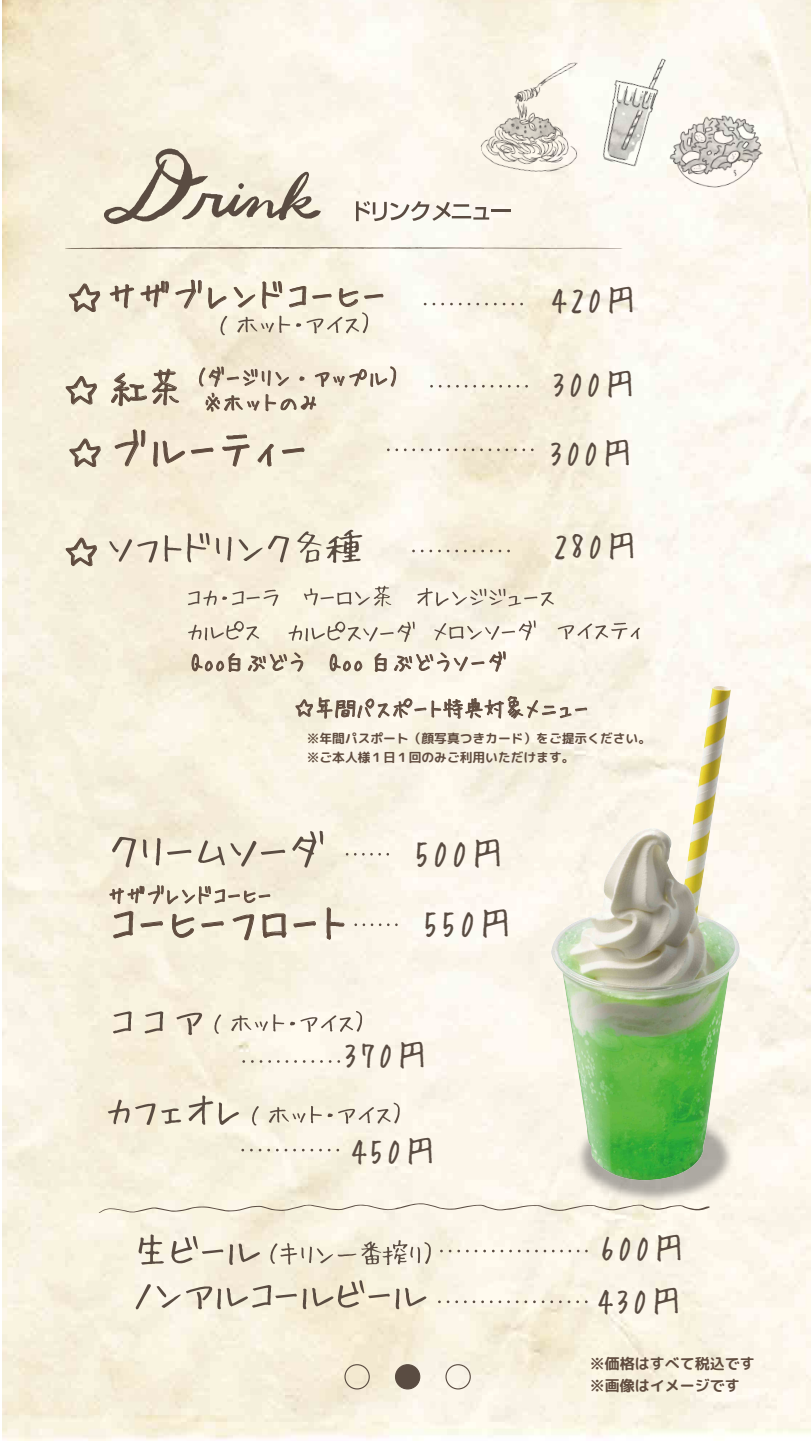
<style>
.page{position:relative;width:811px;height:1441px;background:#fff}
.page>*{position:absolute;margin:0;border:0;box-sizing:border-box;transform-origin:0 0}
.t1{font:43.5px "Hui Font P";color:#604c3f;scale:.91 1}
.t2{font:37.5px "Hui Font P";color:#5a4c42}
.t3{font:37.5px/62.5px "Hui Font P";color:#604c3f}
.t4{font:35.25px/68.1px "Hui Font P";color:#5a4c42}
.t5{font:33.75px "Hui Font P";color:#604c3f}
.t6{font:22.5px "Hui Font P";color:#604c3f;scale:.91 1}
.t7{font:22.5px "Hui Font P";color:#604c3f}
.t8{font:21.75px "Hui Font P";color:#604c3f;scale:.91 1}
.t9{font:15px/22.5px "rounded mplus 1 c bold";color:#604c3f}
.t10{font:12.75px/18.8px "rounded mplus 1 c bold";color:#604c3f}
</style>
<div class="page">
<img style="left:2px;top:0;width:809px;height:1441px">
<img style="left:468px;top:62px;width:129px;height:122px">
<img style="left:667px;top:111px;width:99px;height:82px">
<img style="left:590px;top:47px;width:81px;height:122px">
<svg style="left:65px;top:247px;width:282px;height:3px"></svg>
<svg style="left:271px;top:247px;width:352px;height:2px"></svg>
<svg style="left:356px;top:201px;width:133px;height:20px"></svg>
<hr style="left:491px;top:210px;width:20px;height:2px;background:#5a4c42">
<svg style="left:104px;top:149px;width:217px;height:75px"></svg>
<svg style="left:220px;top:316px;width:7px;height:19px"></svg>
<svg style="left:424px;top:303px;width:20px;height:2px"></svg>
<svg style="left:450px;top:303px;width:20px;height:2px"></svg>
<svg style="left:476px;top:303px;width:21px;height:2px"></svg>
<svg style="left:503px;top:303px;width:20px;height:2px"></svg>
<svg style="left:188px;top:590px;width:90px;height:16px"></svg>
<svg style="left:304px;top:586px;width:87px;height:20px"></svg>
<svg style="left:417px;top:588px;width:137px;height:18px"></svg>
<svg style="left:188px;top:621px;width:71px;height:19px"></svg>
<svg style="left:434px;top:620px;width:101px;height:20px"></svg>
<svg style="left:558px;top:623px;width:82px;height:16px"></svg>
<svg style="left:109px;top:539px;width:48px;height:23px"></svg>
<svg style="left:164px;top:535px;width:17px;height:27px"></svg>
<svg style="left:187px;top:533px;width:22px;height:29px"></svg>
<svg style="left:216px;top:537px;width:16px;height:24px"></svg>
<svg style="left:238px;top:539px;width:24px;height:22px"></svg>
<svg style="left:268px;top:536px;width:21px;height:27px"></svg>
<svg style="left:297px;top:530px;width:65px;height:33px"></svg>
<svg style="left:387px;top:448px;width:19px;height:3px"></svg>
<svg style="left:412px;top:448px;width:20px;height:3px"></svg>
<svg style="left:438px;top:448px;width:19px;height:3px"></svg>
<svg style="left:463px;top:448px;width:45px;height:3px"></svg>
<svg style="left:514px;top:448px;width:19px;height:3px"></svg>
<img style="left:556px;top:1204px;width:197px;height:18px">
<img style="left:504px;top:672px;width:288px;height:532px">
<svg style="left:430px;top:385px;width:20px;height:3px"></svg>
<svg style="left:456px;top:385px;width:20px;height:3px"></svg>
<svg style="left:482px;top:385px;width:20px;height:3px"></svg>
<svg style="left:508px;top:385px;width:20px;height:3px"></svg>
<svg style="left:412px;top:550px;width:20px;height:2px"></svg>
<svg style="left:438px;top:550px;width:20px;height:2px"></svg>
<svg style="left:464px;top:550px;width:20px;height:2px"></svg>
<svg style="left:490px;top:550px;width:20px;height:2px"></svg>
<svg style="left:270px;top:1240px;width:161px;height:25px"></svg>
<svg style="left:139px;top:1234px;width:25px;height:30px"></svg>
<svg style="left:171px;top:1236px;width:52px;height:27px"></svg>
<svg style="left:229px;top:1243px;width:31px;height:22px"></svg>
<svg style="left:440px;top:1250px;width:20px;height:2px"></svg>
<svg style="left:466px;top:1250px;width:20px;height:2px"></svg>
<svg style="left:492px;top:1250px;width:20px;height:2px"></svg>
<svg style="left:518px;top:1250px;width:70px;height:2px"></svg>
<svg style="left:136px;top:1284px;width:15px;height:25px"></svg>
<svg style="left:157px;top:1285px;width:140px;height:24px"></svg>
<svg style="left:303px;top:1280px;width:87px;height:29px"></svg>
<svg style="left:396px;top:1288px;width:30px;height:21px"></svg>
<svg style="left:438px;top:1300px;width:20px;height:3px"></svg>
<svg style="left:464px;top:1300px;width:20px;height:3px"></svg>
<svg style="left:490px;top:1300px;width:20px;height:3px"></svg>
<svg style="left:516px;top:1300px;width:20px;height:3px"></svg>
<svg style="left:542px;top:1300px;width:45px;height:3px"></svg>
<svg style="left:99px;top:1203px;width:611px;height:10px"></svg>
<svg style="left:295px;top:696px;width:292px;height:23px"></svg>
<svg style="left:199px;top:366px;width:90px;height:21px"></svg>
<svg style="left:299px;top:376px;width:6px;height:5px"></svg>
<svg style="left:315px;top:366px;width:81px;height:21px"></svg>
<svg style="left:192px;top:653px;width:49px;height:19px"></svg>
<svg style="left:248px;top:652px;width:55px;height:20px"></svg>
<svg style="left:330px;top:654px;width:32px;height:17px"></svg>
<svg style="left:375px;top:653px;width:12px;height:19px"></svg>
<svg style="left:394px;top:651px;width:112px;height:21px"></svg>
<svg style="left:206px;top:393px;width:110px;height:19px"></svg>
<svg style="left:111px;top:369px;width:68px;height:37px"></svg>
<svg style="left:115px;top:430px;width:30px;height:36px"></svg>
<svg style="left:154px;top:441px;width:31px;height:25px"></svg>
<svg style="left:191px;top:448px;width:22px;height:5px"></svg>
<svg style="left:223px;top:435px;width:26px;height:31px"></svg>
<svg style="left:258px;top:444px;width:15px;height:22px"></svg>
<svg style="left:282px;top:448px;width:22px;height:5px"></svg>
<svg style="left:66px;top:376px;width:31px;height:29px"></svg>
<svg style="left:69px;top:438px;width:32px;height:29px"></svg>
<svg style="left:66px;top:537px;width:31px;height:30px"></svg>
<svg style="left:69px;top:283px;width:31px;height:29px"></svg>
<svg style="left:113px;top:1011px;width:19px;height:22px"></svg>
<svg style="left:145px;top:1011px;width:18px;height:22px"></svg>
<svg style="left:176px;top:1013px;width:26px;height:22px"></svg>
<svg style="left:252px;top:1106px;width:7px;height:19px"></svg>
<svg style="left:269px;top:1107px;width:36px;height:16px"></svg>
<svg style="left:311px;top:1106px;width:11px;height:17px"></svg>
<svg style="left:328px;top:1103px;width:72px;height:21px"></svg>
<svg style="left:214px;top:1014px;width:7px;height:20px"></svg>
<svg style="left:231px;top:1014px;width:53px;height:17px"></svg>
<svg style="left:290px;top:1011px;width:72px;height:21px"></svg>
<svg style="left:108px;top:1099px;width:47px;height:26px"></svg>
<svg style="left:161px;top:1108px;width:20px;height:16px"></svg>
<svg style="left:188px;top:1095px;width:25px;height:30px"></svg>
<svg style="left:219px;top:1102px;width:20px;height:23px"></svg>
<svg style="left:241px;top:1149px;width:20px;height:2px"></svg>
<svg style="left:267px;top:1149px;width:20px;height:2px"></svg>
<svg style="left:293px;top:1149px;width:20px;height:2px"></svg>
<svg style="left:319px;top:1149px;width:20px;height:2px"></svg>
<svg style="left:112px;top:837px;width:24px;height:30px"></svg>
<svg style="left:143px;top:838px;width:18px;height:27px"></svg>
<svg style="left:167px;top:850px;width:24px;height:5px"></svg>
<svg style="left:198px;top:840px;width:87px;height:26px"></svg>
<svg style="left:292px;top:831px;width:31px;height:36px"></svg>
<svg style="left:346px;top:853px;width:43px;height:2px"></svg>
<svg style="left:354px;top:923px;width:19px;height:3px"></svg>
<svg style="left:379px;top:923px;width:19px;height:3px"></svg>
<svg style="left:113px;top:911px;width:20px;height:27px"></svg>
<svg style="left:140px;top:921px;width:23px;height:6px"></svg>
<svg style="left:172px;top:914px;width:22px;height:24px"></svg>
<svg style="left:201px;top:921px;width:23px;height:6px"></svg>
<svg style="left:233px;top:914px;width:21px;height:26px"></svg>
<svg style="left:262px;top:913px;width:25px;height:25px"></svg>
<svg style="left:293px;top:921px;width:23px;height:6px"></svg>
<svg style="left:326px;top:907px;width:18px;height:33px"></svg>
<svg style="left:242px;top:1060px;width:20px;height:3px"></svg>
<svg style="left:268px;top:1060px;width:20px;height:3px"></svg>
<svg style="left:294px;top:1060px;width:20px;height:3px"></svg>
<svg style="left:320px;top:1060px;width:20px;height:3px"></svg>
<svg style="left:110px;top:284px;width:24px;height:24px"></svg>
<svg style="left:141px;top:281px;width:28px;height:26px"></svg>
<svg style="left:176px;top:280px;width:26px;height:28px"></svg>
<svg style="left:208px;top:288px;width:19px;height:21px"></svg>
<svg style="left:234px;top:281px;width:149px;height:52px"></svg>
<div style="left:344px;top:1364px;width:26px;height:25px;border:1px solid #5a4c42;border-radius:50%"></div>
<div style="left:395px;top:1364px;width:25px;height:25px;background:#5a4c42;border-radius:50%"></div>
<div style="left:395px;top:1364px;width:25px;height:25px;border:1px solid #5a4c42;border-radius:50%"></div>
<div style="left:445px;top:1364px;width:26px;height:25px;border:1px solid #5a4c42;border-radius:50%"></div>
<svg style="left:288px;top:621px;width:127px;height:21px"></svg>
<svg style="left:109px;top:885px;width:161px;height:19px"></svg>
<h2 class="t3" style="left:66px;top:265px;width:39px">☆</h2>
<h3 class="t5" style="left:106px;top:272px;width:283px">サザブレンドコーヒー</h3>
<h3 class="t4" style="left:550px;top:263px;width:90px">420円</h3>
<h2 class="t3" style="left:63px;top:358px;width:43px">☆ ☆</h2>
<h3 class="t6" style="left:195px;top:362px;width:228px">（ダージリン・アップル）</h3>
<h3 class="t7" style="left:111px;top:387px;width:208px"><sup>紅茶</sup> ※ホットのみ</h3>
<h1 class="t1" style="left:111px;top:420px;width:220px">ブルーティー</h1>
<h3 class="t4" style="left:548px;top:348px;width:91px">300円<br>300円</h3>
<h2 class="t3" style="left:63px;top:519px;width:39px">☆</h2>
<h3 class="t4" style="left:551px;top:509px;width:89px">280円</h3>
<h3 class="t7" style="left:190px;top:647px;width:319px">Qoo白ぶどう　Qoo 白ぶどうソーダ</h3>
<h3 class="t6" style="left:294px;top:693px;width:326px">☆年間パスポート特典対象メニュー</h3>
<p class="t10" style="left:307px;top:729px;width:346px">※年間パスポート（顔写真つきカード）をご提示ください。※ご本人様１日１回のみご利用いただけます。</p>
<h3 class="t8" style="left:108px;top:880px;width:183px">サザブレンドコーヒー</h3>
<h2 class="t2" style="left:413px;top:827px;width:95px">500円</h2>
<h1 class="t1" style="left:109px;top:893px;width:265px">コーヒーフロート</h1>
<h2 class="t2" style="left:422px;top:898px;width:94px">550円</h2>
<h3 class="t4" style="left:342px;top:1018px;width:89px">370円</h3>
<h3 class="t4" style="left:350px;top:1114px;width:89px">450円</h3>
<h3 class="t4" style="left:599px;top:1211px;width:89px">600円</h3>
<h3 class="t4" style="left:597px;top:1264px;width:89px">430円</h3>
<p class="t9" style="left:590px;top:1352px;width:166px">※価格はすべて税込です※画像はイメージです</p>
</div>
